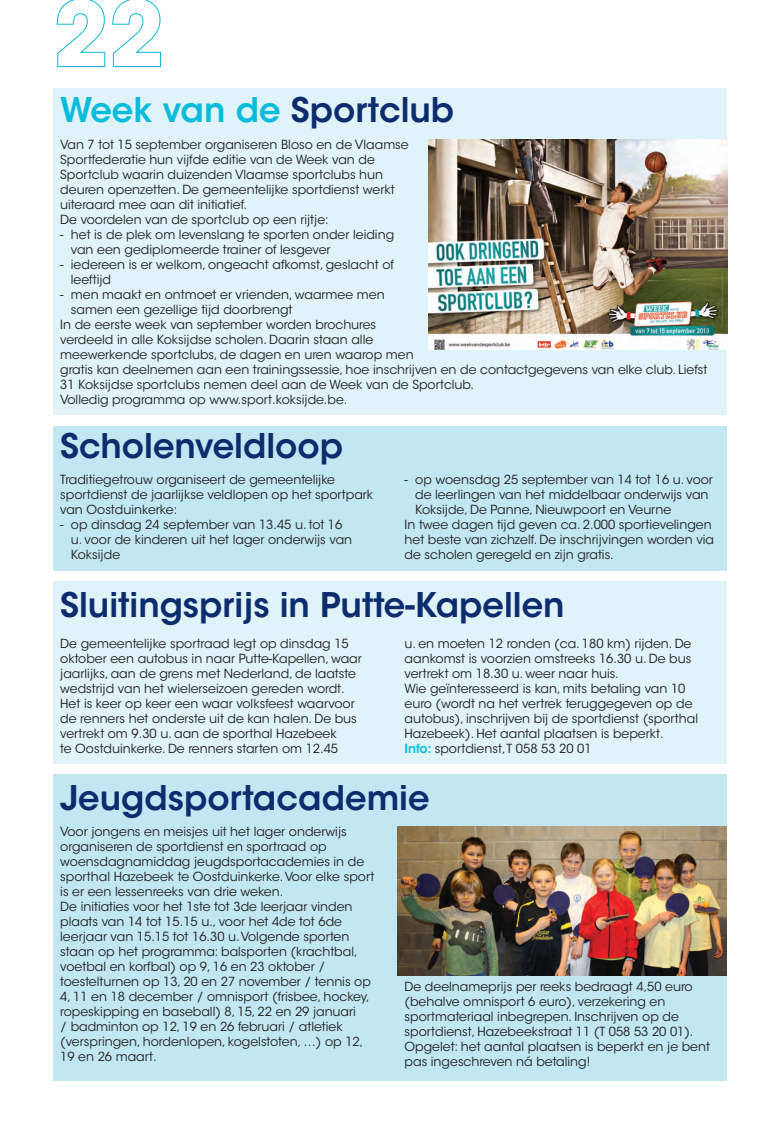
<style>
.page{position:relative;width:780px;height:1134px;background:#fff}
.page>*{position:absolute;margin:0;border:0;box-sizing:border-box;transform-origin:0 0}
.t1{font:600 33.75px "ITC Avant Garde Std";color:#0d2c6e}
.t2{font:600 33.75px "ITC Avant Garde Std";color:#07bbda}
.t3{font:12.5px/15px "ITC Avant Garde Std";color:#231f20}
.s1{color:#0d2c6e}
.s2{font-weight:600;color:#07bbda}
</style>
<div class="page">
<div style="left:53px;top:89px;width:673px;height:326px;background:#dff3f8"></div>
<div style="left:53px;top:774px;width:673px;height:307px;background:#c1e7f2"></div>
<div style="left:53px;top:426px;width:673px;height:145px;background:#c1e7f2"></div>
<div style="left:53px;top:581px;width:673px;height:183px;background:#dff3f8"></div>
<img style="left:429px;top:139px;width:298px;height:210px">
<img style="left:397px;top:827px;width:329px;height:148px">
<svg style="left:56px;top:0;width:49px;height:67px"></svg>
<svg style="left:112px;top:0;width:49px;height:67px"></svg>
<h1 class="t2" style="left:60px;top:89px;width:395px">Week van de <span class="s1">Sportclub</span></h1>
<p class="t3" style="left:60px;top:137px;width:350px">Van 7 tot 15 september organiseren Bloso en de Vlaamse Sportfederatie hun vijfde editie van de Week van de Sportclub waarin duizenden Vlaamse sportclubs hun deuren openzetten. De gemeentelijke sportdienst werkt uiteraard mee aan dit initiatief.<br>De voordelen van de sportclub op een rijtje:</p>
<p class="t3" style="left:71px;top:227px;width:325px;text-indent:-11px">- het is de plek om levenslang te sporten onder leiding van een gediplomeerde trainer of lesgever</p>
<p class="t3" style="left:71px;top:257px;width:324px;text-indent:-11px">- iedereen is er welkom, ongeacht afkomst, geslacht of leeftijd</p>
<p class="t3" style="left:60px;top:287px;width:326px">- men maakt en ontmoet er vrienden, waarmee men</p>
<p class="t3" style="left:71px;top:302px;width:223px">samen een gezellige tijd doorbrengt</p>
<p class="t3" style="left:60px;top:317px;width:317px">In de eerste week van september worden brochures</p>
<p class="t3" style="left:60px;top:332px;width:314px">verdeeld in alle Koksijdse scholen. Daarin staan alle</p>
<p class="t3" style="left:60px;top:347px;width:355px">meewerkende sportclubs, de dagen en uren waarop men</p>
<p class="t3" style="left:60px;top:362px;width:648px">gratis kan deelnemen aan een trainingssessie, hoe inschrijven en de contactgegevens van elke club. Liefst</p>
<p class="t3" style="left:60px;top:377px;width:415px">31 Koksijdse sportclubs nemen deel aan de Week van de Sportclub.</p>
<p class="t3" style="left:60px;top:392px;width:289px">Volledig programma op www.sport.koksijde.be.</p>
<h1 class="t1" style="left:60px;top:424px;width:284px">Scholenveldloop</h1>
<p class="t3" style="left:60px;top:472px;width:314px">Traditiegetrouw organiseert de gemeentelijke sportdienst de jaarlijkse veldlopen op het sportpark van Oostduinkerke:</p>
<p class="t3" style="left:71px;top:517px;width:283px;text-indent:-11px">- op dinsdag 24 september van 13.45 u. tot 16 u. voor de kinderen uit het lager onderwijs van<br>Koksijde</p>
<p class="t3" style="left:404px;top:472px;width:310px">- op woensdag 25 september van 14 tot 16 u. voor</p>
<p class="t3" style="left:415px;top:487px;width:295px">de leerlingen van het middelbaar onderwijs van</p>
<p class="t3" style="left:415px;top:502px;width:257px">Koksijde, De Panne, Nieuwpoort en Veurne</p>
<p class="t3" style="left:404px;top:517px;width:308px">In twee dagen tijd geven ca. 2.000 sportievelingen</p>
<p class="t3" style="left:404px;top:532px;width:311px">het beste van zichzelf. De inschrijvingen worden via</p>
<p class="t3" style="left:404px;top:547px;width:211px">de scholen geregeld en zijn gratis.</p>
<h1 class="t1" style="left:60px;top:583px;width:506px">Sluitingsprijs in Putte-Kapellen</h1>
<p class="t3" style="left:60px;top:636px;width:303px">De gemeentelijke sportraad legt op dinsdag 15 oktober een autobus in naar Putte-Kapellen, waar jaarlijks, aan de grens met Nederland, de laatste wedstrijd van het wielerseizoen gereden wordt.<br>Het is keer op keer een waar volksfeest waarvoor de renners het onderste uit de kan halen. De bus vertrekt om 9.30 u. aan de sporthal Hazebeek<br>te Oostduinkerke. De renners starten om 12.45</p>
<p class="t3" style="left:404px;top:636px;width:295px">u. en moeten 12 ronden (ca. 180 km) rijden. De aankomst is voorzien omstreeks 16.30 u. De bus vertrekt om 18.30 u. weer naar huis.<br>Wie geïnteresseerd is kan, mits betaling van 10 euro (wordt na het vertrek teruggegeven op de autobus), inschrijven bij de sportdienst (sporthal Hazebeek). Het aantal plaatsen is beperkt.<br><span class="s2">Info:</span> sportdienst, T 058 53 20 01</p>
<h1 class="t1" style="left:60px;top:776px;width:371px">Jeugdsportacademie</h1>
<p class="t3" style="left:60px;top:824px;width:315px">Voor jongens en meisjes uit het lager onderwijs organiseren de sportdienst en sportraad op woensdagnamiddag jeugdsportacademies in de sporthal Hazebeek te Oostduinkerke. Voor elke sport is er een lessenreeks van drie weken.<br>De initiaties voor het 1ste tot 3de leerjaar vinden plaats van 14 tot 15.15 u., voor het 4de tot 6de leerjaar van 15.15 tot 16.30 u. Volgende sporten staan op het programma: balsporten (krachtbal, voetbal en korfbal) op 9, 16 en 23 oktober / toestelturnen op 13, 20 en 27 november / tennis op 4, 11 en 18 december / omnisport (frisbee, hockey, ropeskipping en baseball) 8, 15, 22 en 29 januari<br>/ badminton op 12, 19 en 26 februari / atletiek (verspringen, hordenlopen, kogelstoten, …) op 12, 19 en 26 maart.</p>
<p class="t3" style="left:404px;top:979px;width:307px">De deelnameprijs per reeks bedraagt 4,50 euro (behalve omnisport 6 euro), verzekering en sportmateriaal inbegrepen. Inschrijven op de sportdienst, Hazebeekstraat 11 (T 058 53 20 01).<br>Opgelet: het aantal plaatsen is beperkt en je bent pas ingeschreven ná betaling!</p>
</div>
